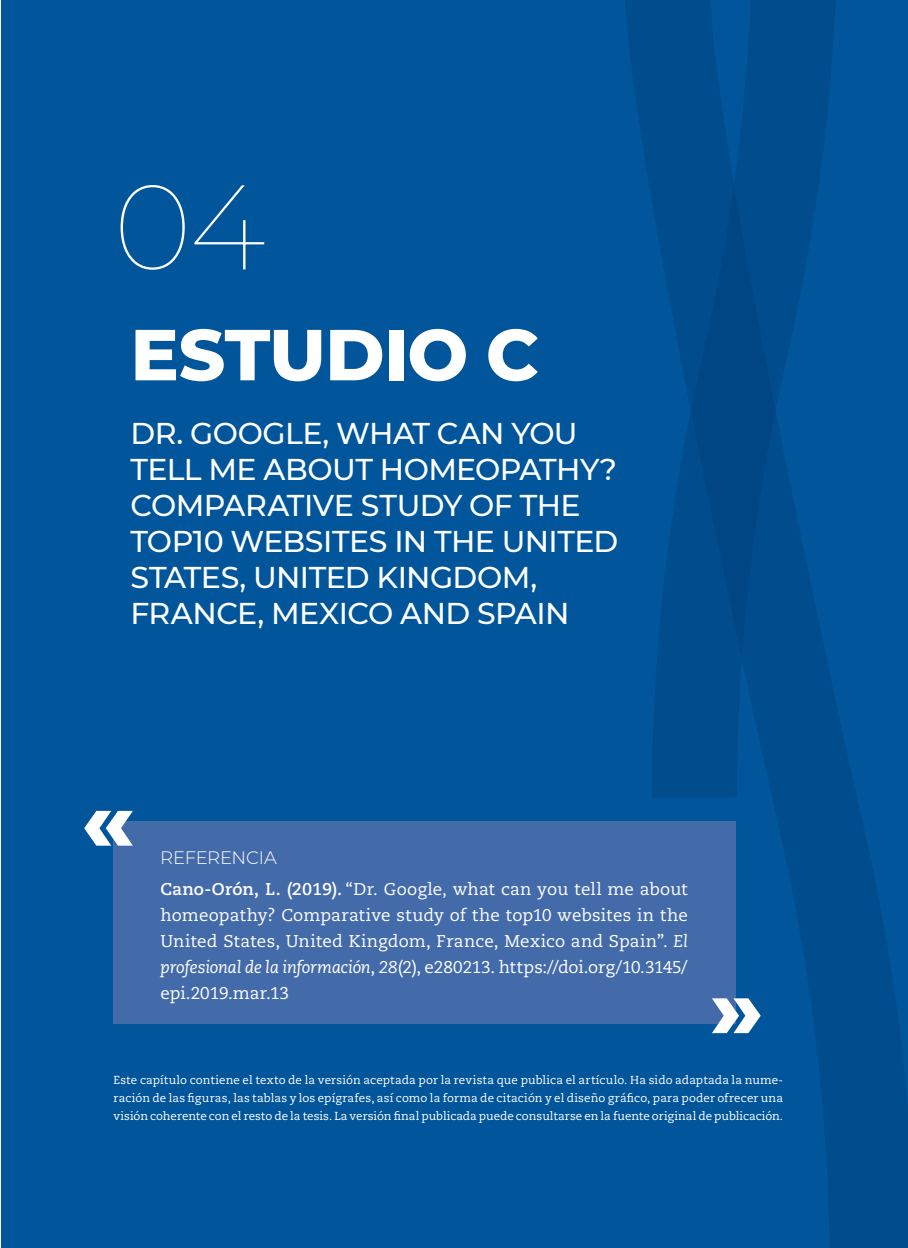
<style>
.page{position:relative;width:908px;height:1248px;background:#fff}
.page>*{position:absolute;margin:0;border:0;box-sizing:border-box;transform-origin:0 0}
.t1{font:100 120px "Montserrat";color:#fff}
.t2{font:800 88px "Montserrat";color:#fff}
.t3{font:800 72px "Montserrat";letter-spacing:-.01em;color:#fff}
.t4{font:500 30px/36px "Montserrat";letter-spacing:-.02em;color:#fff}
.t5{font:300 18px "Montserrat";letter-spacing:-.015em;color:#fff}
.t6{font:17px/26px "Caecilia LT Std";color:#fff;text-align:justify}
.t7{font:11.6px/18px "Caecilia LT Std";letter-spacing:-.005em;color:#fff;text-align:justify}
.s1{font-weight:700}
.s2{font-style:italic}
</style>
<div class="page">
<div style="left:1px;top:0;width:906px;height:1247px;background:#01559a"></div>
<svg style="left:624px;top:0;width:283px;height:1247px"></svg>
<div style="left:690px;top:184px;width:85px;height:475px;background:#014c8c"></div>
<div style="left:113px;top:821px;width:622px;height:202px;background:#446ba9"></div>
<h1 class="t1" style="left:113px;top:147px;width:154px">04</h1>
<h3 class="t3" style="left:130px;top:302px;width:410px">ESTUDIO C</h3>
<h3 class="t4" style="left:130px;top:414px;width:489px">DR. GOOGLE, WHAT CAN YOU<br>TELL ME ABOUT HOMEOPATHY?<br>COMPARATIVE STUDY OF THE<br>TOP10 WEBSITES IN THE UNITED<br>STATES, UNITED KINGDOM,<br>FRANCE, MEXICO AND SPAIN</h3>
<h2 class="t2" style="left:81px;top:756px;width:55px">«</h2>
<h3 class="t5" style="left:160px;top:845px;width:118px">REFERENCIA</h3>
<p class="t6" style="left:160px;top:876px;width:528px"><span class="s1">Cano-Orón, L. (2019).</span> “Dr. Google, what can you tell me about homeopathy? Comparative study of the top10 websites in the United States, United Kingdom, France, Mexico and Spain”. <span class="s2">El profesional de la información</span>, <span class="s2">28</span>(2), e280213. https://doi.org/10.3145/ epi.2019.mar.13</p>
<h2 class="t2" style="left:709px;top:943px;width:55px">»</h2>
<p class="t7" style="left:113px;top:1071px;width:671px">Este capítulo contiene el texto de la versión aceptada por la revista que publica el artículo. Ha sido adaptada la nume&shy;ración de las figuras, las tablas y los epígrafes, así como la forma de citación y el diseño gráfico, para poder ofrecer una visión coherente con el resto de la tesis. La versión final publicada puede consultarse en la fuente original de publicación.</p>
</div>
